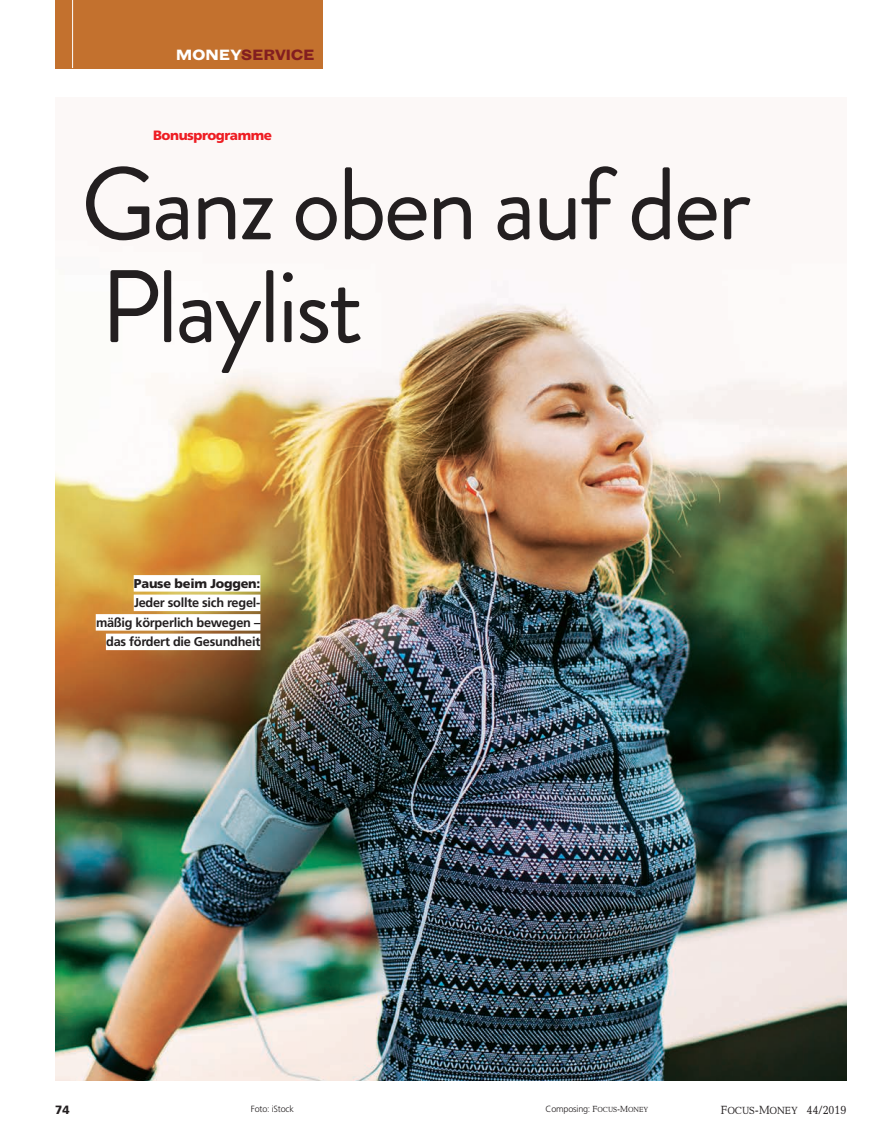
<style>
.page{position:relative;width:893px;height:1136px;background:#fff}
.page>*{position:absolute;margin:0;border:0;box-sizing:border-box;transform-origin:0 0}
.t1{font:700 expanded 15px "Grotesque";letter-spacing:-.025em;color:#831e20}
.t2{font:900 13.5px "Frutiger";letter-spacing:-.035em;color:#ee1d23}
.t3{font:700 12.75px/19.5px "Frutiger";letter-spacing:-.02em;color:#231f20;text-align:right}
.t4{font:12px "Candida Focus Roman";color:#231f20;scale:.9 1}
.t5{font:900 12px "Frutiger";color:#231f20}
.t6{font:300 9px "Frutiger";letter-spacing:-.02em;color:#231f20}
.s1{color:#fff}
.s2{font-weight:900}
.s3{font-family:"Candida Focus Roman";font-weight:400}
.s4{font-family:"Candida Focus Roman";font-weight:400;font-size:7.5px}
.s5{font-size:10.5px}
</style>
<div class="page">
<div style="left:55px;top:0;width:268px;height:68px;background:#c3712e"></div>
<hr style="left:72px;top:0;width:1px;height:68px;background:#fff">
<img style="left:55px;top:240px;width:791px;height:840px">
<div style="left:134px;top:575px;width:126px;height:16px;background:#fff"></div>
<div style="left:134px;top:594px;width:126px;height:17px;background:#fff"></div>
<div style="left:96px;top:614px;width:164px;height:16px;background:#fff"></div>
<div style="left:106px;top:633px;width:154px;height:17px;background:#fff"></div>
<svg style="left:110px;top:270px;width:251px;height:103px"></svg>
<svg style="left:86px;top:166px;width:665px;height:74px"></svg>
<p class="t1" style="left:176px;top:46px;width:140px"><span class="s1">MONEY</span>SERVICE</p>
<p class="t2" style="left:153px;top:127px;width:120px">Bonusprogramme</p>
<p class="t3" style="left:96px;top:573px;width:166px"><span class="s2">Pause beim Joggen:<br></span>Jeder sollte sich regel&shy;mäßig körperlich bewegen – das fördert die Gesundheit</p>
<p class="t6" style="left:251px;top:1103px;width:45px">Foto: iStock</p>
<p class="t6" style="left:546px;top:1103px;width:104px">Composing: <span class="s3">F</span><span class="s4">OCUS</span><span class="s3">-M</span><span class="s4">ONEY</span></p>
<p class="t5" style="left:55px;top:1102px;width:16px">74</p>
<p class="t4" style="left:721px;top:1102px;width:141px">F<span class="s5">OCUS</span>-M<span class="s5">ONEY</span> 44/2019</p>
</div>
